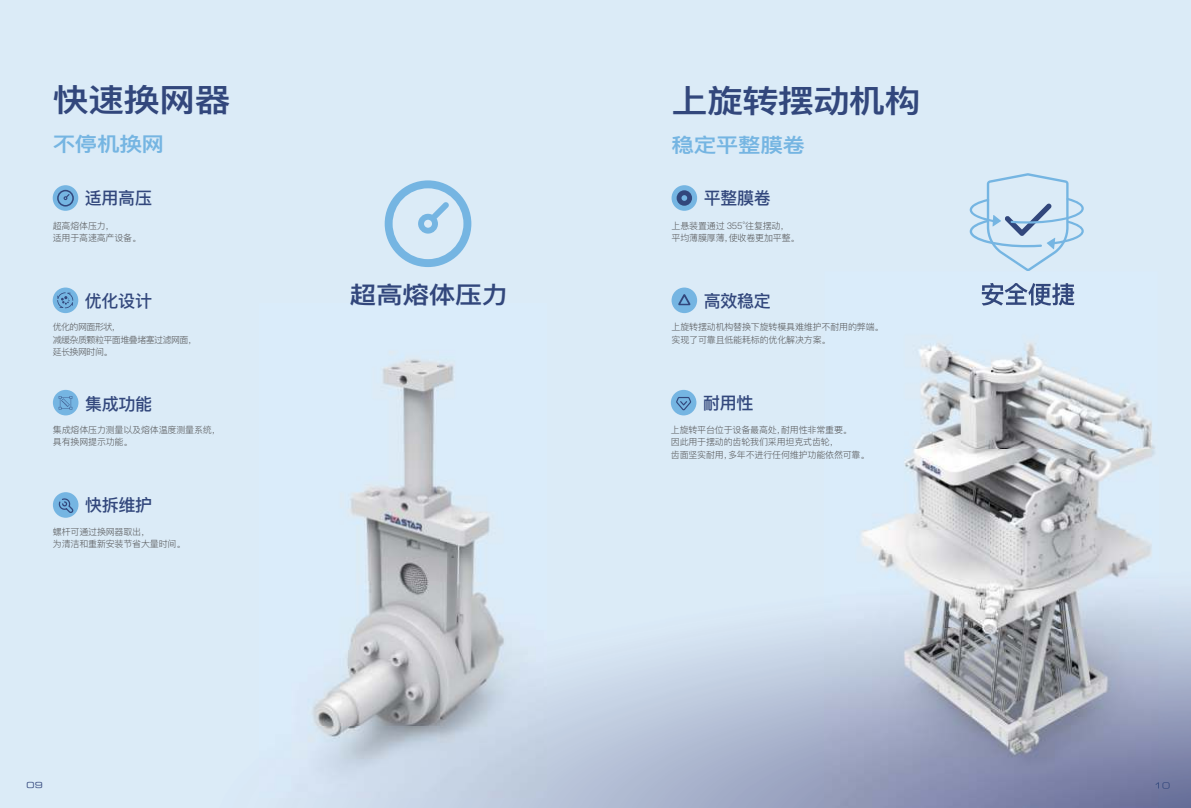
<style>
.page{position:relative;width:1191px;height:808px;background:#fff}
.page>*{position:absolute;margin:0;border:0;box-sizing:border-box;transform-origin:0 0}
.t1{font:600 31.6px "Ping Fang SC";letter-spacing:-.02em;color:#32477c;scale:1.14 1}
.t2{font:600 23.5px "Ping Fang SC";letter-spacing:-.02em;color:#32477c;scale:1.14 1}
.t3{font:600 19.8px "Ping Fang SC";letter-spacing:-.02em;color:#75b5e2;scale:1.14 1}
.t4{font:500 17px "Ping Fang SC";letter-spacing:-.02em;color:#32477c}
.t5{font:300 9px/12.4px "Ping Fang SC";letter-spacing:-.02em;color:#58595b}
.t6{font:300 9px/12.4px "Ping Fang SC";letter-spacing:-.06em;color:#58595b}
.t7{font:8.4px "Eurostile LT Extended Two";color:#32477c}
</style>
<div class="page">
<img style="left:260px;top:303px;width:287px;height:494px">
<div style="left:53px;top:390px;width:25px;height:25px;background:#75b5e2;border-radius:50%"></div>
<div style="left:53px;top:288px;width:25px;height:25px;background:#75b5e2;border-radius:50%"></div>
<div style="left:53px;top:492px;width:25px;height:26px;background:#75b5e2;border-radius:50%"></div>
<div style="left:53px;top:185px;width:25px;height:26px;background:#75b5e2;border-radius:50%"></div>
<svg style="left:57px;top:190px;width:17px;height:17px"></svg>
<svg style="left:385px;top:180px;width:86px;height:87px;background:#bbdaf0"></svg>
<div style="left:671px;top:185px;width:26px;height:26px;background:#75b5e2;border-radius:50%"></div>
<div style="left:671px;top:288px;width:26px;height:25px;background:#75b5e2;border-radius:50%"></div>
<div style="left:671px;top:390px;width:25px;height:25px;background:#75b5e2;border-radius:50%"></div>
<svg style="left:58px;top:498px;width:16px;height:15px"></svg>
<svg style="left:57px;top:292px;width:16px;height:16px"></svg>
<svg style="left:59px;top:396px;width:13px;height:14px"></svg>
<svg style="left:676px;top:190px;width:16px;height:16px"></svg>
<svg style="left:678px;top:294px;width:12px;height:11px"></svg>
<svg style="left:676px;top:397px;width:15px;height:13px"></svg>
<img style="left:824px;top:271px;width:367px;height:537px">
<img style="left:1155px;top:782px;width:14px;height:6px">
<svg style="left:969px;top:173px;width:114px;height:99px;background:#c9dff1"></svg>
<img style="left:981px;top:283px;width:93px;height:23px">
<h1 class="t1" style="left:53px;top:80px;width:158px">快速换网器</h1>
<h3 class="t3" style="left:53px;top:132px;width:99px">不停机换网</h3>
<h3 class="t4" style="left:85px;top:188px;width:69px">适用高压</h3>
<p class="t5" style="left:53px;top:219px;width:90px">超高熔体压力，<br>适用于高速高产设备。</p>
<h3 class="t4" style="left:85px;top:290px;width:69px">优化设计</h3>
<p class="t6" style="left:53px;top:321px;width:146px">优化的网面形状，<br>减缓杂质颗粒平面堆叠堵塞过滤网面，延长换网时间。</p>
<h3 class="t4" style="left:85px;top:393px;width:69px">集成功能</h3>
<p class="t5" style="left:53px;top:423px;width:169px">集成熔体压力测量以及熔体温度测量系统，具有换网提示功能。</p>
<h3 class="t4" style="left:85px;top:495px;width:69px">快拆维护</h3>
<p class="t5" style="left:53px;top:525px;width:134px">螺杆可通过换网器取出，<br>为清洁和重新安装节省大量时间。</p>
<p class="t7" style="left:27px;top:781px;width:18px">09</p>
<h2 class="t2" style="left:350px;top:280px;width:141px">超高熔体压力</h2>
<h1 class="t1" style="left:671px;top:81px;width:220px">上旋转摆动机构</h1>
<h3 class="t3" style="left:671px;top:133px;width:119px">稳定平整膜卷</h3>
<h3 class="t4" style="left:704px;top:188px;width:69px">平整膜卷</h3>
<p class="t5" style="left:671px;top:219px;width:129px">上悬装置通过 355°往复摆动，平均薄膜厚薄，使收卷更加平整。</p>
<h3 class="t4" style="left:704px;top:290px;width:69px">高效稳定</h3>
<p class="t5" style="left:671px;top:321px;width:213px">上旋转摆动机构替换下旋转模具难维护不耐用的弊端。实现了可靠且低能耗标的优化解决方案。</p>
<h3 class="t4" style="left:703px;top:393px;width:52px">耐用性</h3>
<p class="t5" style="left:671px;top:423px;width:200px">上旋转平台位于设备最高处，耐用性非常重要。<br>因此用于摆动的齿轮我们采用坦克式齿轮，<br>齿面坚实耐用，多年不进行任何维护功能依然可靠。</p>
</div>
